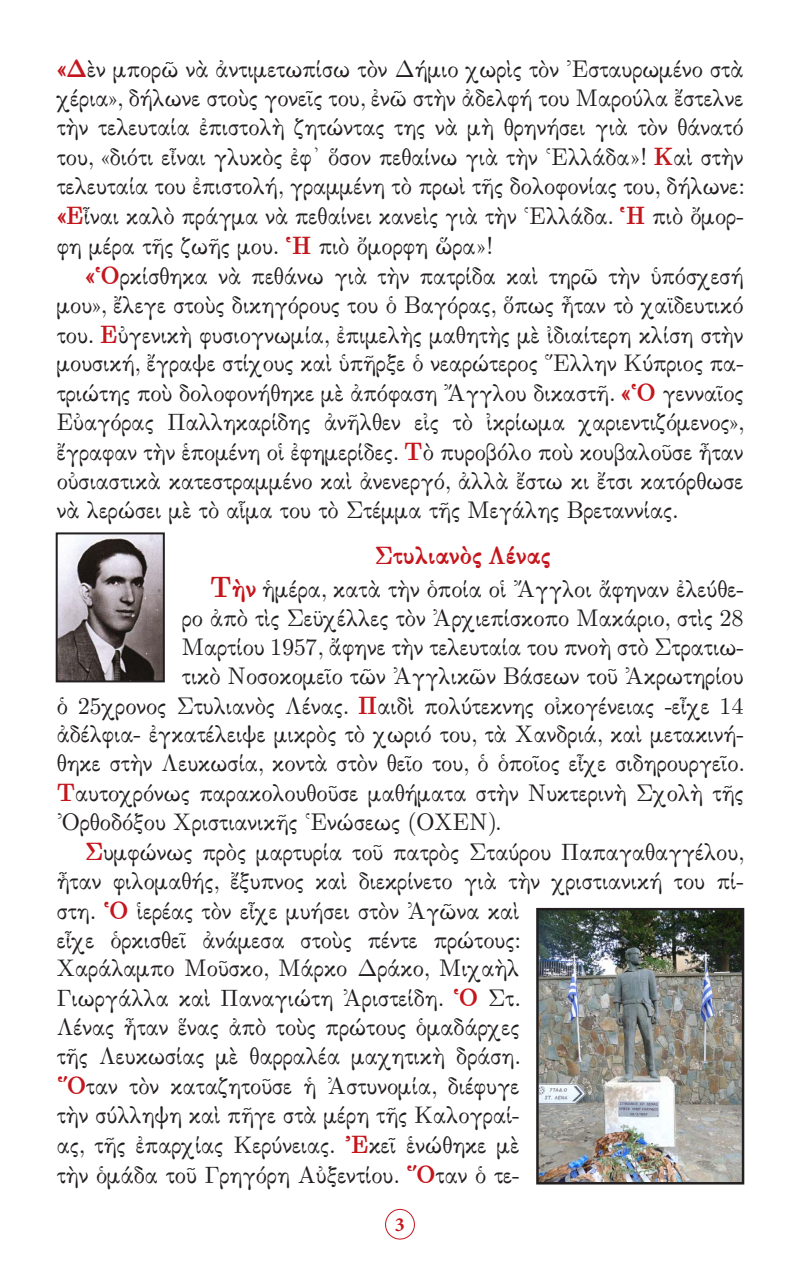
<style>
.page{position:relative;width:800px;height:1270px;background:#fff}
.page>*{position:absolute;margin:0;border:0;box-sizing:border-box;transform-origin:0 0}
.t1{font:24px/29.4px "SK Alexander Old Style Pol Uni W";letter-spacing:.01em;color:#231f20;text-align:justify}
.t2{font:24px "SK Alexander Old Style Pol Uni W Bold";letter-spacing:.01em;color:#c4161c}
.t3{font:700 20px "Minion Pro";color:#c4161c}
.s1{font-family:"SK Alexander Old Style Pol Uni W Bold";color:#c4161c}
.s2{font-family:"SK Alexander Old Style Pol Uni W Bold";font-size:28px;color:#c4161c}
</style>
<div class="page">
<div style="left:385px;top:1209px;width:30px;height:30px;border:1px solid #c4161c;border-radius:50%"></div>
<img style="left:59px;top:535px;width:103px;height:144px">
<div style="left:56px;top:532px;width:109px;height:150px;border:2px solid #231f20"></div>
<img style="left:539px;top:911px;width:202px;height:270px">
<div style="left:536px;top:908px;width:208px;height:276px;border:2px solid #231f20"></div>
<p class="t1" style="left:57px;top:55px;width:688px"><span class="s1">«Δ</span>ὲν μπορῶ νὰ ἀντιμετωπίσω τὸν Δήμιο χωρὶς τὸν Ἐσταυρωμένο στὰ χέρια», δήλωνε στοὺς γονεῖς του, ἐνῶ στὴν ἀδελφή του Μαρούλα ἔστελνε τὴν τελευταία ἐπιστολὴ ζητώντας της νὰ μὴ θρηνήσει γιὰ τὸν θάνατό του, «διότι εἶναι γλυκὸς ἐφ᾿ ὅσον πεθαίνω γιὰ τὴν Ἑλλάδα»! <span class="s1">Κ</span>αὶ στὴν τελευταία του ἐπιστολή, γραμμένη τὸ πρωὶ τῆς δολοφονίας του, δήλωνε: <span class="s1">«Ε</span>ἶναι καλὸ πράγμα νὰ πεθαίνει κανεὶς γιὰ τὴν Ἑλλάδα. <span class="s1">Ἡ</span> πιὸ ὄμορ&shy;φη μέρα τῆς ζωῆς μου. <span class="s1">Ἡ</span> πιὸ ὄμορφη ὥρα»!</p>
<p class="t1" style="left:57px;top:262px;width:688px;text-indent:28px"><span class="s1">«Ὁ</span>ρκίσθηκα νὰ πεθάνω γιὰ τὴν πατρίδα καὶ τηρῶ τὴν ὑπόσχεσή μου», ἔλεγε στοὺς δικηγόρους του ὁ Βαγόρας, ὅπως ἦταν τὸ χαϊδευτικό του. <span class="s1">Ε</span>ὐγενικὴ φυσιογνωμία, ἐπιμελὴς μαθητὴς μὲ ἰδιαίτερη κλίση στὴν μουσική, ἔγραψε στίχους καὶ ὑπῆρξε ὁ νεαρώτερος Ἕλλην Κύπριος πα&shy;τριώτης ποὺ δολοφονήθηκε μὲ ἀπόφαση Ἄγγλου δικαστῆ. <span class="s1">«Ὁ</span> γενναῖος Εὐαγόρας Παλληκαρίδης ἀνῆλθεν εἰς τὸ ἰκρίωμα χαριεντιζόμενος», ἔγραφαν τὴν ἑπομένη οἱ ἐφημερίδες. <span class="s1">Τ</span>ὸ πυροβόλο ποὺ κουβαλοῦσε ἦταν οὐσιαστικὰ κατεστραμμένο καὶ ἀνενεργό, ἀλλὰ ἔστω κι ἔτσι κατόρθωσε νὰ λερώσει μὲ τὸ αἷμα του τὸ Στέμμα τῆς Μεγάλης Βρεταννίας.</p>
<p class="t2" style="left:375px;top:540px;width:177px">Στυλιανὸς Λένας</p>
<p class="t1" style="left:210px;top:575px;width:535px"><span class="s2">Τ</span><span class="s1">ὴν</span> ἡμέρα, κατὰ τὴν ὁποία οἱ Ἄγγλοι ἄφηναν ἐλεύθε-</p>
<p class="t1" style="left:182px;top:604px;width:563px">ρο ἀπὸ τὶς Σεϋχέλλες τὸν Ἀρχιεπίσκοπο Μακάριο, στὶς 28</p>
<p class="t1" style="left:182px;top:632px;width:563px">Μαρτίου 1957, ἄφηνε τὴν τελευταία του πνοὴ στὸ Στρατιω-</p>
<p class="t1" style="left:182px;top:661px;width:563px">τικὸ Νοσοκομεῖο τῶν Ἀγγλικῶν Βάσεων τοῦ Ἀκρωτηρίου</p>
<p class="t1" style="left:57px;top:691px;width:688px">ὁ 25χρονος Στυλιανὸς Λένας. <span class="s1">Π</span>αιδὶ πολύτεκνης οἰκογένειας -εἶχε 14</p>
<p class="t1" style="left:57px;top:720px;width:688px">ἀδέλφια- ἐγκατέλειψε μικρὸς τὸ χωριό του, τὰ Χανδριά, καὶ μετακινή-</p>
<p class="t1" style="left:57px;top:749px;width:688px">θηκε στὴν Λευκωσία, κοντὰ στὸν θεῖο του, ὁ ὁποῖος εἶχε σιδηρουργεῖο.</p>
<p class="t1" style="left:57px;top:779px;width:688px"><span class="s1">Τ</span>αυτοχρόνως παρακολουθοῦσε μαθήματα στὴν Νυκτερινὴ Σχολὴ τῆς</p>
<p class="t1" style="left:57px;top:808px;width:445px">Ὀρθοδόξου Χριστιανικῆς Ἑνώσεως (ΟΧΕΝ).</p>
<p class="t1" style="left:57px;top:838px;width:688px;text-align:left;text-indent:28px"><span class="s1">Σ</span>υμφώνως πρὸς μαρτυρία τοῦ πατρὸς Σταύρου Παπαγαθαγγέλου, ἦταν φιλομαθής, ἔξυπνος καὶ διεκρίνετο γιὰ τὴν χριστιανική του πί&shy;στη. <span class="s1">Ὁ</span> ἱερέας τὸν εἶχε μυήσει στὸν Ἀγῶνα καὶ<br>εἶχε ὁρκισθεῖ ἀνάμεσα στοὺς πέντε πρώτους:<br>Χαράλαμπο Μοῦσκο, Μάρκο Δράκο, Μιχαὴλ<br>Γιωργάλλα καὶ Παναγιώτη Ἀριστείδη. <span class="s1">Ὁ</span> Στ.<br>Λένας ἦταν ἕνας ἀπὸ τοὺς πρώτους ὁμαδάρχες<br>τῆς Λευκωσίας μὲ θαρραλέα μαχητικὴ δράση.<br><span class="s1">Ὅ</span>ταν τὸν καταζητοῦσε ἡ Ἀστυνομία, διέφυγε<br>τὴν σύλληψη καὶ πῆγε στὰ μέρη τῆς Καλογραί-<br>ας, τῆς ἐπαρχίας Κερύνειας. <span class="s1">Ἐ</span>κεῖ ἑνώθηκε μὲ<br>τὴν ὁμάδα τοῦ Γρηγόρη Αὐξεντίου. <span class="s1">Ὅ</span>ταν ὁ τε-</p>
<p class="t3" style="left:395px;top:1210px;width:11px">3</p>
</div>
